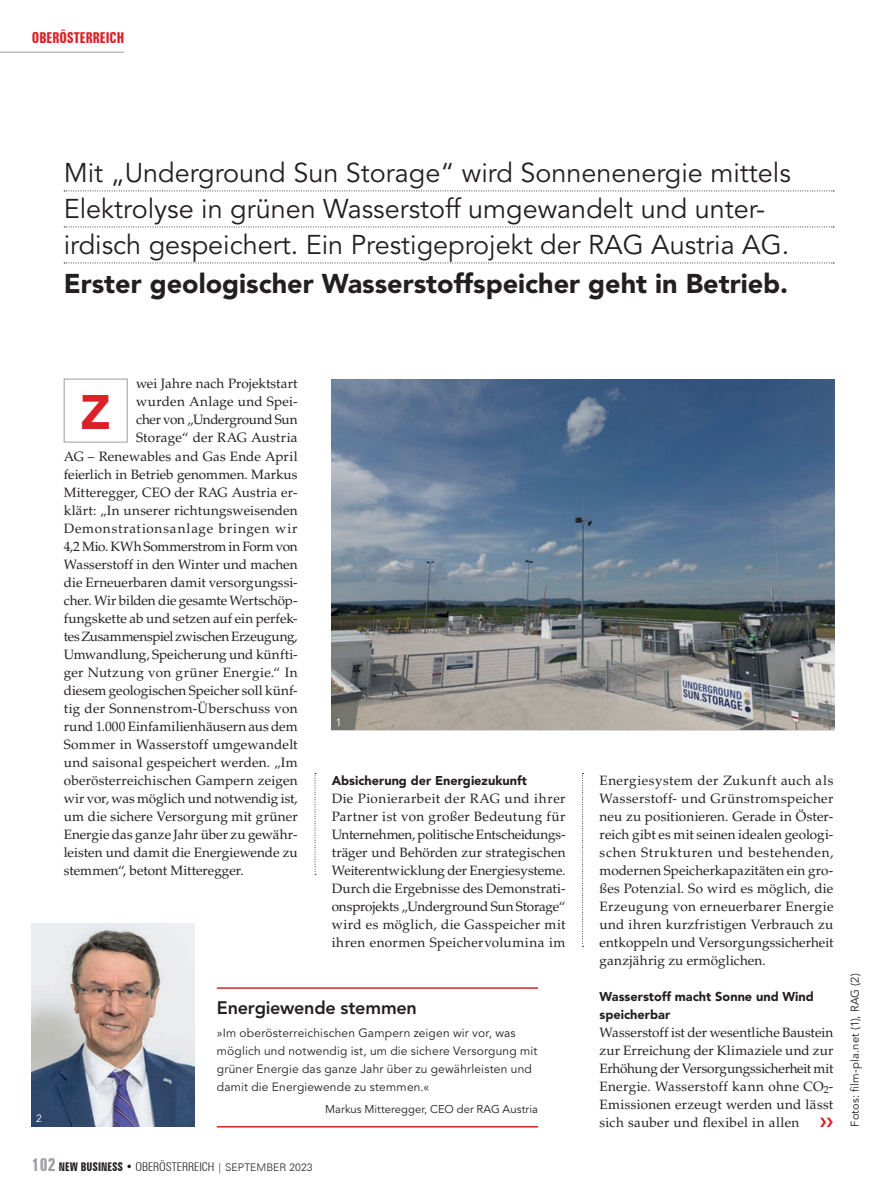
<style>
.page{position:relative;width:893px;height:1191px;background:#fff}
.page>*{position:absolute;margin:0;border:0;box-sizing:border-box;transform-origin:0 0}
.t1{font:900 48px "Avenir LT Std";color:#da2128}
.t2{font:27px/36px "Avenir LT Std";color:#231f20}
.t3{font:900 27px "Avenir LT Std";color:#231f20}
.t4{font:800 18px "Avenir LT Std";letter-spacing:-.01em;color:#231f20}
.t5{font:700 extra-condensed 15px "Zurich BT";color:#da2128}
.t6{font:13.5px/18px "Palatino LT Std";letter-spacing:.005em;color:#231f20;text-align:justify}
.t7{font:13.5px "Palatino LT Std";letter-spacing:-.02em;color:#231f20}
.t8{font:13.5px "Palatino LT Std";letter-spacing:.03em;color:#231f20}
.t9{font:13.5px "Palatino LT Std";letter-spacing:.06em;color:#231f20}
.t10{font:13.5px "Palatino LT Std";letter-spacing:.025em;color:#231f20}
.t11{font:13.5px "Palatino LT Std";letter-spacing:-.025em;color:#231f20}
.t12{font:900 12.75px/18px "Avenir LT Std";color:#231f20}
.t13{font:12px/18px "Avenir LT Std";letter-spacing:.015em;color:#231f20}
.t14{font:300 condensed 12px "Zurich BT";color:#231f20}
.t15{font:11.25px "Avenir LT Std";letter-spacing:.005em;color:#231f20}
.t16{font:10.5px "Avenir LT Std";color:#fff}
.s1{font-weight:700;font-stretch:extra-condensed;font-size:18px;color:#9d9fa2}
.s2{font-weight:700;font-stretch:extra-condensed}
.s3{font-stretch:normal;font-size:10.5px}
</style>
<div class="page">
<hr style="left:0;top:52px;width:124px;height:1px;background:#9d9fa2">
<div style="left:64px;top:379px;width:64px;height:63px;border:1px solid #9d9fa2"></div>
<hr style="left:217px;top:987px;width:321px;height:1px;background:#da2128">
<hr style="left:217px;top:1126px;width:321px;height:1px;background:#da2128">
<img style="left:32px;top:923px;width:163px;height:203px">
<svg style="left:582px;top:773px;width:2px;height:174px"></svg>
<svg style="left:315px;top:773px;width:1px;height:102px"></svg>
<svg style="left:64px;top:190px;width:770px;height:1px"></svg>
<svg style="left:64px;top:226px;width:770px;height:1px"></svg>
<svg style="left:64px;top:262px;width:770px;height:1px"></svg>
<img style="left:332px;top:379px;width:502px;height:351px">
<p class="t5" style="left:32px;top:29px;width:94px">OBERÖSTERREICH</p>
<h2 class="t2" style="left:64px;top:155px;width:729px">Mit „Underground Sun Storage“ wird Sonnenenergie mittels<br>Elektrolyse in grünen Wasserstoff umgewandelt und unter&shy;irdisch gespeichert. Ein Prestigeprojekt der RAG Austria AG.</h2>
<h2 class="t3" style="left:64px;top:267px;width:726px">Erster geologischer Wasserstoffspeicher geht in Betrieb.</h2>
<p class="t16" style="left:36px;top:1112px;width:7px">2</p>
<p class="t6" style="left:136px;top:375px;width:163px">wei Jahre nach Projektstart</p>
<p class="t6" style="left:136px;top:393px;width:163px">wurden Anlage und Spei-</p>
<p class="t11" style="left:136px;top:412px;width:163px">cher von „Underground Sun</p>
<p class="t6" style="left:136px;top:429px;width:163px">Storage“ der RAG Austria</p>
<p class="t6" style="left:64px;top:447px;width:235px">AG – Renewables and Gas Ende April</p>
<p class="t6" style="left:64px;top:465px;width:235px">feierlich in Betrieb genommen. Markus</p>
<p class="t6" style="left:64px;top:483px;width:235px">Mitteregger, CEO der RAG Austria er-</p>
<p class="t6" style="left:64px;top:501px;width:235px">klärt: „In unserer richtungsweisenden</p>
<p class="t9" style="left:64px;top:520px;width:235px">Demonstrationsanlage bringen wir</p>
<p class="t7" style="left:64px;top:538px;width:235px">4,2 Mio. KWh Sommerstrom in Form von</p>
<p class="t6" style="left:64px;top:555px;width:235px">Wasserstoff in den Winter und machen</p>
<p class="t6" style="left:64px;top:573px;width:235px">die Erneuerbaren damit versorgungssi-</p>
<p class="t6" style="left:64px;top:591px;width:235px">cher. Wir bilden die gesamte Wertschöp-</p>
<p class="t6" style="left:64px;top:609px;width:235px">fungskette ab und setzen auf ein perfek-</p>
<p class="t7" style="left:64px;top:628px;width:235px">tes Zusammenspiel zwischen Erzeugung,</p>
<p class="t6" style="left:64px;top:645px;width:235px">Umwandlung, Speicherung und künfti-</p>
<p class="t10" style="left:64px;top:664px;width:235px">ger Nutzung von grüner Energie.“ In</p>
<p class="t6" style="left:64px;top:681px;width:235px">diesem geologischen Speicher soll künf-</p>
<p class="t8" style="left:64px;top:700px;width:235px">tig der Sonnenstrom-Überschuss von</p>
<p class="t6" style="left:64px;top:717px;width:235px">rund 1.000 Einfamilienhäusern aus dem</p>
<p class="t6" style="left:64px;top:735px;width:235px">Sommer in Wasserstoff umgewandelt</p>
<p class="t6" style="left:64px;top:753px;width:235px">und saisonal gespeichert werden. „Im</p>
<p class="t6" style="left:64px;top:771px;width:235px">oberösterreichischen Gampern zeigen</p>
<p class="t6" style="left:64px;top:789px;width:235px">wir vor, was möglich und notwendig ist,</p>
<p class="t6" style="left:64px;top:807px;width:235px">um die sichere Versorgung mit grüner</p>
<p class="t6" style="left:64px;top:825px;width:235px">Energie das ganze Jahr über zu gewähr-</p>
<p class="t6" style="left:64px;top:843px;width:235px">leisten und damit die Energiewende zu</p>
<p class="t6" style="left:64px;top:861px;width:181px">stemmen“, betont Mitteregger.</p>
<h1 class="t1" style="left:81px;top:383px;width:32px">Z</h1>
<p class="t16" style="left:336px;top:716px;width:7px">1</p>
<p class="t12" style="left:332px;top:771px;width:197px">Absicherung der Energiezukunft</p>
<p class="t6" style="left:332px;top:789px;width:235px">Die Pionierarbeit der RAG und ihrer Partner ist von großer Bedeutung für Unternehmen, politische Entscheidungs&shy;träger und Behörden zur strategischen Weiterentwicklung der Energiesysteme.<br>Durch die Ergebnisse des Demonstrati&shy;onsprojekts „Underground Sun Storage“ wird es möglich, die Gasspeicher mit ihren enormen Speichervolumina im</p>
<h3 class="t4" style="left:217px;top:997px;width:202px">Energiewende stemmen</h3>
<p class="t13" style="left:217px;top:1024px;width:322px">»Im oberösterreichischen Gampern zeigen wir vor, was möglich und notwendig ist, um die sichere Versorgung mit grüner Energie das ganze Jahr über zu gewährleisten und damit die Energiewende zu stemmen.«</p>
<p class="t15" style="left:325px;top:1102px;width:214px">Markus Mitteregger, CEO der RAG Austria</p>
<p class="t14" style="left:32px;top:1159px;width:282px"><span class="s1">102</span> <span class="s2">NEW BUSINESS •</span> OBERÖSTERREICH <span class="s3">| SEPTEMBER 2023</span></p>
<p class="t6" style="left:600px;top:771px;width:235px">Energiesystem der Zukunft auch als Wasserstoff- und Grünstromspeicher neu zu positionieren. Gerade in Öster&shy;reich gibt es mit seinen idealen geologi&shy;schen Strukturen und bestehenden, modernen Speicherkapazitäten ein gro&shy;ßes Potenzial. So wird es möglich, die Erzeugung von erneuerbarer Energie und ihren kurzfristigen Verbrauch zu entkoppeln und Versorgungssicherheit ganzjährig zu ermöglichen.</p>
<p class="t12" style="left:600px;top:987px;width:216px">Wasserstoff macht Sonne und Wind speicherbar</p>
<p class="t6" style="left:600px;top:1023px;width:235px">Wasserstoff ist der wesentliche Baustein zur Erreichung der Klimaziele und zur Erhöhung der Versorgungssicherheit mit Energie. Wasserstoff kann ohne CO<sub>2</sub>- Emissionen erzeugt werden und lässt sich sauber und exibel in allen</p>
<p class="t15" style="left:849px;top:1126px;width:155px;rotate:-90deg">Fotos: film-pla.net (1), RAG (2)</p>
</div>
